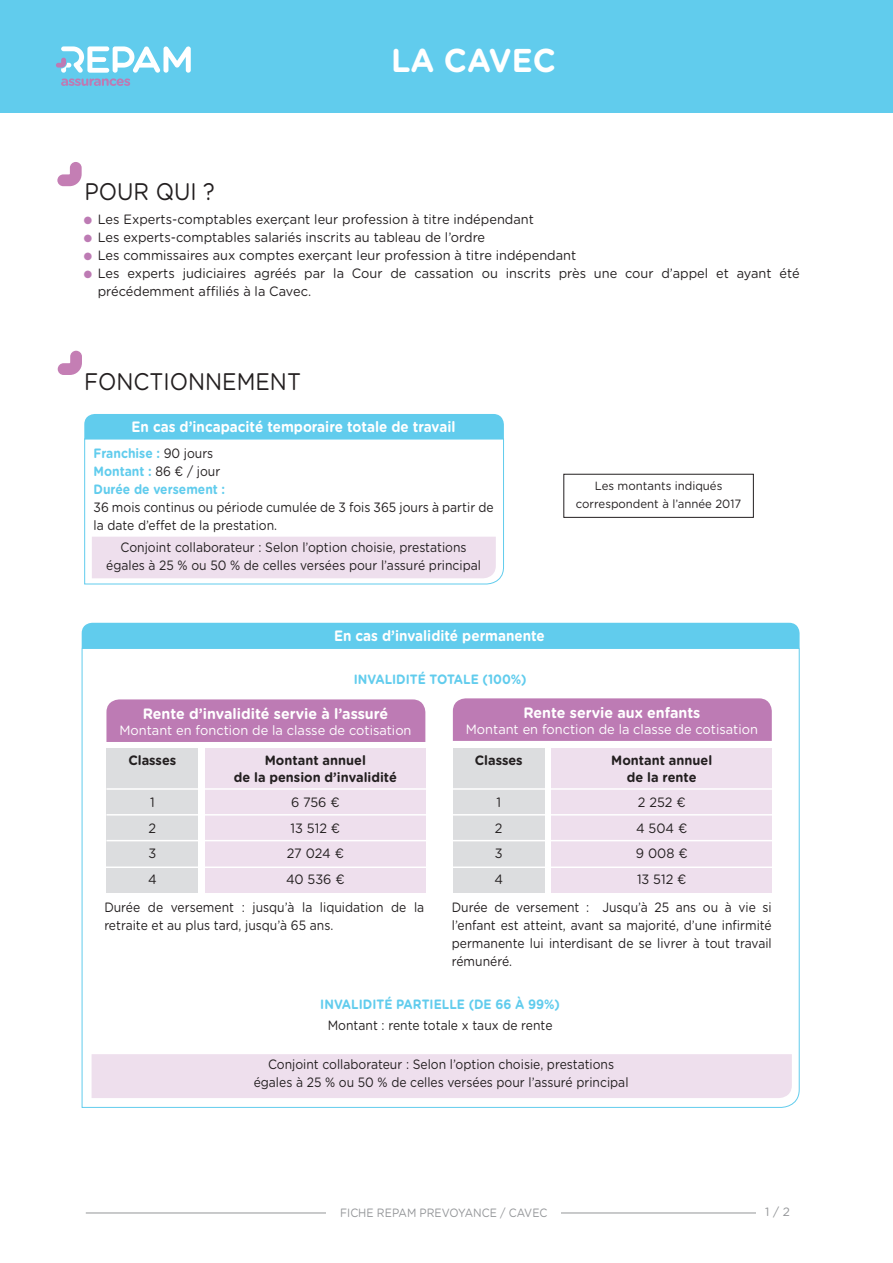
<style>
.page{position:relative;width:893px;height:1263px;background:#fff}
.page>*{position:absolute;margin:0;border:0;box-sizing:border-box;transform-origin:0 0}
.t1{font:700 33px "Gotham Rounded";color:#fff;scale:.95 1}
.t2{font:24px "Gotham Rounded";color:#231f20;scale:.9 1}
.t3{font:700 15px "Gotham Rounded";color:#fff;scale:.9 1}
.t4{font:700 15px "Gotham Rounded";color:#fff;scale:.95 1}
.t5{font:13.5px/18px "Gotham Rounded";color:#231f20;scale:.9 1}
.t6{font:13.5px/25.5px "Gotham Rounded";color:#231f20;scale:.95 1}
.t7{font:700 13.5px/18px "Gotham Rounded";color:#61cced;scale:.9 1}
.t8{font:13.5px "Gotham Rounded";color:#fff;scale:.95 1}
.t9{font:700 13.5px/16.5px "Gotham Rounded";color:#231f20;text-align:center;scale:.95 1}
.t10{font:12px/18px "Gotham Rounded";color:#231f20;text-align:center;scale:.95 1}
.t11{font:12px "Gotham Rounded";color:#939598;scale:.9 1}
.t12{font:12px "Gotham Rounded";color:#939598}
.t13{font:10.5px/18px "Zapf Dingbats ITC";color:#bd7bb4;text-align:justify}
.s1{font-weight:400;color:#231f20}
</style>
<div class="page">
<svg style="left:84px;top:439px;width:420px;height:146px"></svg>
<svg style="left:81px;top:648px;width:719px;height:460px"></svg>
<div style="left:84px;top:414px;width:420px;height:25px;background:#61cced"></div>
<div style="left:82px;top:623px;width:718px;height:25px;background:#61cced"></div>
<hr style="left:86px;top:1212px;width:709px;height:1px;background:#939598">
<div style="left:326px;top:1207px;width:235px;height:15px;background:#fff"></div>
<div style="left:92px;top:537px;width:404px;height:41px;background:#eedfed"></div>
<div style="left:92px;top:1054px;width:700px;height:44px;background:#eedfed"></div>
<svg style="left:57px;top:162px;width:25px;height:24px"></svg>
<svg style="left:58px;top:351px;width:24px;height:24px"></svg>
<div style="left:0;top:0;width:893px;height:113px;background:#61cced"></div>
<div style="left:563px;top:474px;width:191px;height:44px;border:1px solid #231f20"></div>
<div style="left:106px;top:748px;width:92px;height:145px;background:#dcdddf"></div>
<div style="left:205px;top:748px;width:220px;height:145px;background:#eedfed"></div>
<div style="left:106px;top:699px;width:319px;height:43px;background:#bd7bb4"></div>
<hr style="left:106px;top:788px;width:326px;height:2px;background:#fff">
<hr style="left:106px;top:814px;width:326px;height:1px;background:#fff">
<hr style="left:106px;top:840px;width:326px;height:1px;background:#fff">
<hr style="left:105px;top:866px;width:327px;height:2px;background:#fff">
<div style="left:453px;top:698px;width:319px;height:43px;background:#bd7bb4"></div>
<div style="left:453px;top:748px;width:92px;height:145px;background:#dcdddf"></div>
<div style="left:552px;top:748px;width:220px;height:145px;background:#eedfed"></div>
<hr style="left:453px;top:788px;width:325px;height:2px;background:#fff">
<hr style="left:453px;top:814px;width:325px;height:1px;background:#fff">
<hr style="left:453px;top:840px;width:325px;height:1px;background:#fff">
<hr style="left:452px;top:866px;width:326px;height:2px;background:#fff">
<div style="left:756px;top:1206px;width:43px;height:17px;background:#fff"></div>
<svg style="left:56px;top:46px;width:135px;height:40px"></svg>
<h2 class="t2" style="left:84px;top:175px;width:146px">POUR QUI ?</h2>
<h1 class="t1" style="left:391px;top:36px;width:104px">LA CAVE</h1>
<h1 class="t1" style="left:533px;top:36px;width:26px">C</h1>
<p class="t6" style="left:98px;top:209px;width:740px;line-height:18px">Les Experts-comptables exerçant leur profession à titre indépendant<br>Les experts-comptables salariés inscrits au tableau de l’ordre<br>Les commissaires aux comptes exerçant leur profession à titre indépendant<br>Les experts judiciaires agréés par la Cour de cassation ou inscrits près une cour d’appel et ayant été précédemment affiliés à la Cavec.</p>
<p class="t13" style="left:84px;top:211px;width:10px">● ● ● ●</p>
<h2 class="t2" style="left:84px;top:365px;width:242px">FONCTIONNEMENT</h2>
<p class="t3" style="left:132px;top:416px;width:361px">En cas d’incapacité temporaire totale de travail</p>
<p class="t7" style="left:94px;top:443px;width:148px">Franchise : <span class="s1">90 jours<br></span>Montant : <span class="s1">86 € / jour<br></span>Durée de versement :</p>
<p class="t5" style="left:94px;top:497px;width:446px">36 mois continus ou période cumulée de 3 fois 365 jours à partir de la date d’effet de la prestation.</p>
<p class="t5" style="left:106px;top:538px;width:418px;text-align:center">Conjoint collaborateur : Selon l’option choisie, prestations égales à 25 % ou 50 % de celles versées pour l’assuré principal</p>
<p class="t3" style="left:334px;top:624px;width:236px">En cas d’invalidité permanente</p>
<p class="t7" style="left:354px;top:669px;width:194px">Invalidité totale (100%)</p>
<p class="t10" style="left:576px;top:476px;width:176px">Les montants indiqués correspondent à l’année 2017</p>
<p class="t4" style="left:143px;top:703px;width:260px">Rente d’invalidité servie à l’assuré</p>
<p class="t8" style="left:119px;top:721px;width:309px">Montant en fonction de la classe de cotisation</p>
<p class="t9" style="left:128px;top:752px;width:52px">Classes</p>
<p class="t6" style="left:148px;top:789px;width:11px">1<br>2<br>3<br>4</p>
<p class="t9" style="left:234px;top:752px;width:173px">Montant annuel<br>de la pension d’invalidité</p>
<p class="t6" style="left:286px;top:789px;width:63px;text-align:center">6 756 €<br>13 512 €<br>27 024 €<br>40 536 €</p>
<p class="t4" style="left:523px;top:701px;width:188px">Rente servie aux enfants</p>
<p class="t8" style="left:466px;top:720px;width:309px">Montant en fonction de la classe de cotisation</p>
<p class="t9" style="left:475px;top:752px;width:52px">Classes</p>
<p class="t6" style="left:494px;top:789px;width:11px">1<br>2<br>3<br>4</p>
<p class="t9" style="left:611px;top:752px;width:108px">Montant annuel de la rente</p>
<p class="t6" style="left:636px;top:789px;width:56px">2 252 €<br>4 504 €<br>9 008 €<br>13 512 €</p>
<p class="t5" style="left:104px;top:897px;width:357px">Durée de versement : jusqu’à la liquidation de la retraite et au plus tard, jusqu’à 65 ans.</p>
<p class="t5" style="left:452px;top:897px;width:357px;text-align:justify">Durée de versement : Jusqu’à 25 ans ou à vie si l’enfant est atteint, avant sa majorité, d’une infirmité permanente lui interdisant de se livrer à tout travail rémunéré.</p>
<p class="t7" style="left:320px;top:994px;width:268px">Invalidité parti elle (de 66 à 99%)</p>
<p class="t5" style="left:328px;top:1015px;width:251px">Montant : rente totale x taux de rente</p>
<p class="t5" style="left:254px;top:1055px;width:418px;text-align:center">Conjoint collaborateur : Selon l’option choisie, prestations égales à 25 % ou 50 % de celles versées pour l’assuré principal</p>
<p class="t11" style="left:340px;top:1204px;width:232px">FICHE REPAM PREVOYANCE / CAVEC</p>
<p class="t12" style="left:765px;top:1204px;width:26px">1 / 2</p>
</div>
